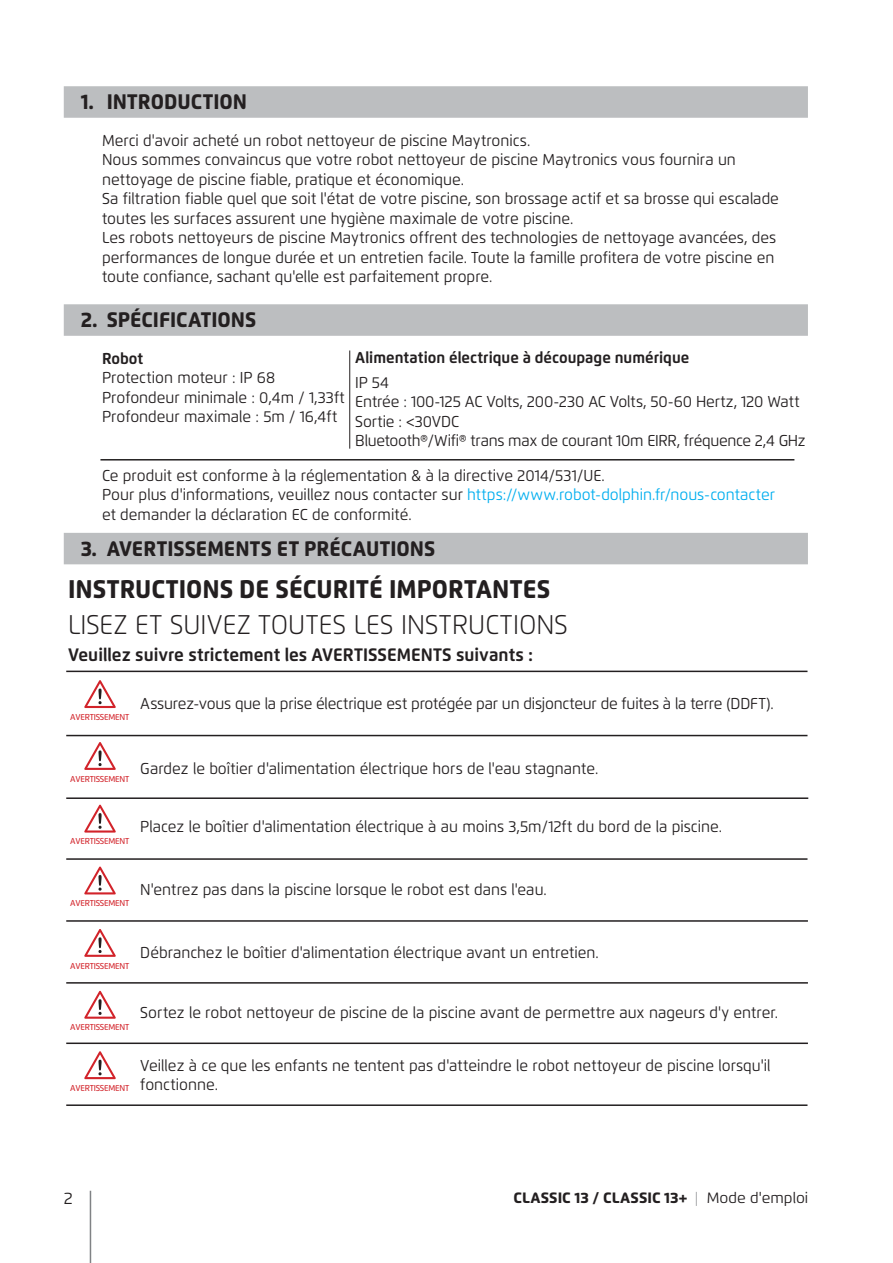
<style>
.page{position:relative;width:893px;height:1263px;background:#fff}
.page>*{position:absolute;margin:0;border:0;box-sizing:border-box;transform-origin:0 0}
.t1{font:300 27px "Flexo";color:#231f20;scale:.95 1}
.t2{font:800 25.5px "Flexo";color:#231f20;scale:.95 1}
.t3{font:800 21px "Flexo";color:#231f20;scale:.95 1}
.t4{font:700 18px "Flexo";color:#231f20;scale:.95 1}
.t5{font:16.5px "Flexo";color:#231f20}
.t6{font:15.75px/19.5px "Flexo";color:#231f20;scale:.95 1}
.t7{font:700 15.75px "Flexo";color:#231f20;scale:.95 1}
.t8{font:800 15px "Flexo";color:#231f20}
.t9{font:500 8.55px "Flexo";letter-spacing:-.025em;color:#d2232a;scale:.96 1}
.s1{color:#00aeef}
.s2{font-weight:300;color:#949698}
.s3{font-weight:400}
</style>
<div class="page">
<hr style="left:90px;top:1191px;width:1px;height:72px;background:#808285">
<div style="left:64px;top:86px;width:744px;height:32px;background:#bcbec0"></div>
<div style="left:64px;top:304px;width:744px;height:32px;background:#bcbec0"></div>
<div style="left:64px;top:533px;width:744px;height:31px;background:#bcbec0"></div>
<hr style="left:66px;top:671px;width:741px;height:1px;background:#231f20">
<hr style="left:66px;top:735px;width:741px;height:1px;background:#231f20">
<hr style="left:100px;top:459px;width:694px;height:1px;background:#231f20">
<hr style="left:66px;top:797px;width:742px;height:2px;background:#231f20">
<hr style="left:66px;top:858px;width:741px;height:2px;background:#231f20">
<hr style="left:66px;top:920px;width:742px;height:2px;background:#231f20">
<hr style="left:66px;top:982px;width:742px;height:2px;background:#231f20">
<hr style="left:66px;top:1042px;width:742px;height:2px;background:#231f20">
<hr style="left:66px;top:1104px;width:741px;height:2px;background:#231f20">
<svg style="left:84px;top:680px;width:32px;height:28px"></svg>
<svg style="left:84px;top:805px;width:32px;height:27px"></svg>
<svg style="left:84px;top:929px;width:32px;height:28px"></svg>
<svg style="left:84px;top:742px;width:32px;height:28px"></svg>
<svg style="left:84px;top:866px;width:32px;height:28px"></svg>
<svg style="left:84px;top:991px;width:32px;height:28px"></svg>
<svg style="left:84px;top:1051px;width:32px;height:28px"></svg>
<hr style="left:349px;top:350px;width:1px;height:99px;background:#231f20">
<h3 class="t3" style="left:81px;top:89px;width:177px">1. INTRODUCTION</h3>
<p class="t6" style="left:102px;top:130px;width:714px">Merci d'avoir acheté un robot nettoyeur de piscine Maytronics.<br>Nous sommes convaincus que votre robot nettoyeur de piscine Maytronics vous fournira un nettoyage de piscine fiable, pratique et économique.<br>Sa filtration fiable quel que soit l'état de votre piscine, son brossage actif et sa brosse qui escalade toutes les surfaces assurent une hygiène maximale de votre piscine.<br>Les robots nettoyeurs de piscine Maytronics offrent des technologies de nettoyage avancées, des performances de longue durée et un entretien facile. Toute la famille profitera de votre piscine en toute confiance, sachant qu'elle est parfaitement propre.</p>
<h3 class="t3" style="left:81px;top:307px;width:186px">2. SPÉCIFICATIONS</h3>
<p class="t7" style="left:102px;top:349px;width:45px">Robot</p>
<p class="t6" style="left:102px;top:368px;width:257px">Protection moteur : IP 68<br>Profondeur minimale : 0,4m / 1,33ft<br>Profondeur maximale : 5m / 16,4ft</p>
<p class="t7" style="left:355px;top:348px;width:353px">Alimentation électrique à découpage numérique</p>
<p class="t6" style="left:355px;top:372px;width:476px">IP 54<br>Entrée : 100-125 AC Volts, 200-230 AC Volts, 50-60 Hertz, 120 Watt Sortie : &lt;30VDC<br>Bluetooth®/Wifi® trans max de courant 10m EIRR, fréquence 2,4 GHz</p>
<p class="t6" style="left:102px;top:465px;width:710px">Ce produit est conforme à la réglementation &amp; à la directive 2014/531/UE.<br>Pour plus d'informations, veuillez nous contacter sur <span class="s1">https://www.robot-dolphin.fr/nous-contacter </span>et demander la déclaration EC de conformité.</p>
<h3 class="t3" style="left:81px;top:536px;width:375px">3. AVERTISSEMENTS ET PRÉCAUTIONS</h3>
<h2 class="t2" style="left:68px;top:573px;width:509px">INSTRUCTIONS DE SÉCURITÉ IMPORTANTES</h2>
<h1 class="t1" style="left:68px;top:608px;width:527px">LISEZ ET SUIVEZ TOUTES LES INSTRUCTIONS</h1>
<p class="t4" style="left:68px;top:643px;width:491px">Veuillez suivre strictement les AVERTISSEMENTS suivants :</p>
<p class="t6" style="left:140px;top:694px;width:668px">Assurez-vous que la prise électrique est protégée par un disjoncteur de fuites à la terre (DDFT).</p>
<p class="t9" style="left:70px;top:711px;width:63px">AVERTISSEMENT</p>
<p class="t9" style="left:70px;top:773px;width:63px">AVERTISSEMENT</p>
<p class="t6" style="left:140px;top:759px;width:484px">Gardez le boîtier d'alimentation électrique hors de l'eau stagnante.</p>
<p class="t9" style="left:70px;top:836px;width:63px">AVERTISSEMENT</p>
<p class="t6" style="left:140px;top:817px;width:614px">Placez le boîtier d'alimentation électrique à au moins 3,5m/12ft du bord de la piscine.</p>
<p class="t9" style="left:70px;top:898px;width:63px">AVERTISSEMENT</p>
<p class="t6" style="left:140px;top:880px;width:429px">N'entrez pas dans la piscine lorsque le robot est dans l'eau.</p>
<p class="t9" style="left:70px;top:960px;width:63px">AVERTISSEMENT</p>
<p class="t6" style="left:140px;top:943px;width:484px">Débranchez le boîtier d'alimentation électrique avant un entretien.</p>
<p class="t9" style="left:70px;top:1022px;width:63px">AVERTISSEMENT</p>
<p class="t9" style="left:70px;top:1083px;width:63px">AVERTISSEMENT</p>
<p class="t6" style="left:140px;top:1003px;width:673px">Sortez le robot nettoyeur de piscine de la piscine avant de permettre aux nageurs d'y entrer.</p>
<p class="t6" style="left:140px;top:1056px;width:665px">Veillez à ce que les enfants ne tentent pas d'atteindre le robot nettoyeur de piscine lorsqu'il fonctionne.</p>
<p class="t5" style="left:64px;top:1188px;width:10px">2</p>
<p class="t8" style="left:513px;top:1188px;width:296px">CLASSIC 13 / CLASSIC 13+ <span class="s2">|</span> <span class="s3">Mode d'emploi</span></p>
</div>
